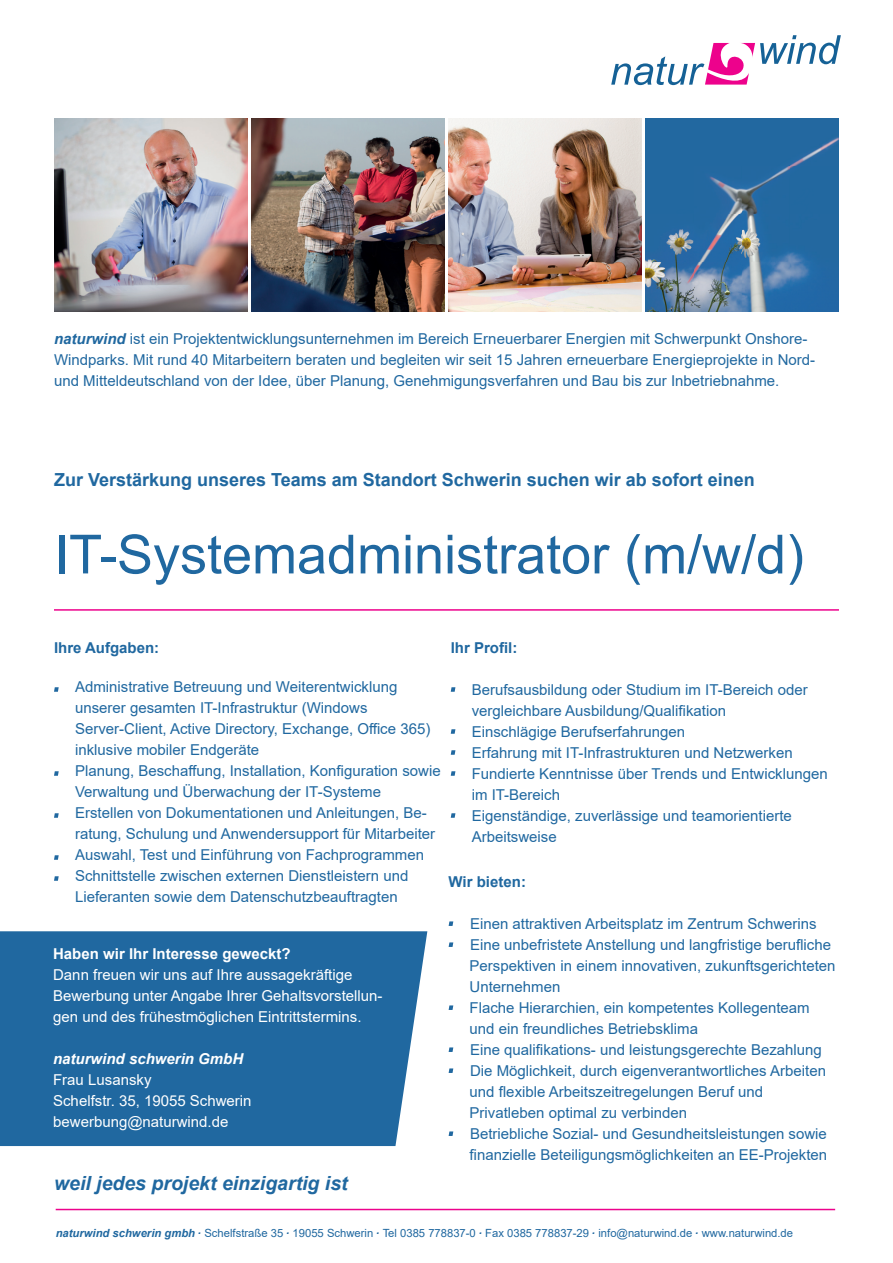
<style>
.page{position:relative;width:893px;height:1263px;background:#fff}
.page>*{position:absolute;margin:0;border:0;box-sizing:border-box;transform-origin:0 0}
.t1{font:54px "Arial";color:#2068a0}
.t2{font:italic 700 19.5px "Arial";color:#2068a0}
.t3{font:700 18px "Arial";color:#2068a0}
.t4{font:15px/21px "Arial";color:#2068a0}
.t5{font:15px/21px "Arial";color:#fff}
.t6{font:700 15px "Arial";color:#2068a0}
.t7{font:700 15px "Arial";color:#fff}
.t8{font:italic 700 15px "Arial";color:#fff}
.t9{font:11.25px "Arial";color:#2068a0}
.s1{font-weight:700;font-style:italic}
</style>
<div class="page">
<div style="left:0;top:931px;width:427px;height:215px;background:#2068a0"></div>
<svg style="left:611px;top:35px;width:230px;height:50px"></svg>
<svg style="left:54px;top:687px;width:5px;height:5px"></svg>
<svg style="left:54px;top:771px;width:5px;height:5px"></svg>
<svg style="left:54px;top:813px;width:5px;height:5px"></svg>
<svg style="left:54px;top:855px;width:5px;height:5px"></svg>
<svg style="left:54px;top:876px;width:5px;height:5px"></svg>
<svg style="left:451px;top:687px;width:4px;height:5px"></svg>
<svg style="left:451px;top:729px;width:4px;height:5px"></svg>
<svg style="left:451px;top:750px;width:4px;height:5px"></svg>
<svg style="left:451px;top:771px;width:4px;height:5px"></svg>
<svg style="left:451px;top:813px;width:4px;height:5px"></svg>
<hr style="left:54px;top:609px;width:785px;height:2px;background:#ed028c">
<svg style="left:449px;top:921px;width:4px;height:5px"></svg>
<svg style="left:449px;top:942px;width:4px;height:5px"></svg>
<svg style="left:449px;top:1005px;width:4px;height:5px"></svg>
<svg style="left:449px;top:1047px;width:4px;height:5px"></svg>
<svg style="left:449px;top:1068px;width:4px;height:5px"></svg>
<svg style="left:449px;top:1131px;width:4px;height:5px"></svg>
<hr style="left:56px;top:1209px;width:779px;height:1px;background:#ed028c">
<img style="left:54px;top:118px;width:193px;height:193px">
<img style="left:251px;top:118px;width:193px;height:193px">
<img style="left:449px;top:118px;width:193px;height:193px">
<img style="left:646px;top:118px;width:193px;height:193px">
<p class="t4" style="left:54px;top:330px;width:763px"><span class="s1">naturwind</span> ist ein Projektentwicklungsunternehmen im Bereich Erneuerbarer Energien mit Schwerpunkt Onshore-<br>Windparks. Mit rund 40 Mitarbeitern beraten und begleiten wir seit 15 Jahren erneuerbare Energieprojekte in Nord&shy;und Mitteldeutschland von der Idee, über Planung, Genehmigungsverfahren und Bau bis zur Inbetriebnahme.</p>
<p class="t3" style="left:54px;top:473px;width:702px">Zur Verstärkung unseres Teams am Standort Schwerin suchen wir ab sofort einen</p>
<h1 class="t1" style="left:54px;top:534px;width:752px">IT-Systemadministrator (m/w/d)</h1>
<p class="t6" style="left:54px;top:642px;width:107px">Ihre Aufgaben:</p>
<p class="t4" style="left:75px;top:677px;width:367px">Administrative Betreuung und Weiterentwicklung unserer gesamten IT-Infrastruktur (Windows Server-Client, Active Directory, Exchange, Office 365) inklusive mobiler Endgeräte<br>Planung, Beschaffung, Installation, Konfiguration sowie Verwaltung und Überwachung der IT-Systeme Erstellen von Dokumentationen und Anleitungen, Be&shy;ratung, Schulung und Anwendersupport für Mitarbeiter Auswahl, Test und Einführung von Fachprogrammen Schnittstelle zwischen externen Dienstleistern und Lieferanten sowie dem Datenschutzbeauftragten</p>
<p class="t7" style="left:53px;top:948px;width:239px">Haben wir Ihr Interesse geweckt?</p>
<p class="t5" style="left:53px;top:966px;width:331px">Dann freuen wir uns auf Ihre aussagekräftige<br>Bewerbung unter Angabe Ihrer Gehaltsvorstellun&shy;gen und des frühestmöglichen Eintrittstermins.</p>
<p class="t8" style="left:53px;top:1053px;width:192px">naturwind schwerin GmbH</p>
<p class="t5" style="left:53px;top:1071px;width:200px">Frau Lusansky<br>Schelfstr. 35, 19055 Schwerin bewerbung@naturwind.de</p>
<p class="t6" style="left:451px;top:637px;width:68px">Ihr Profil:</p>
<p class="t4" style="left:472px;top:680px;width:358px">Berufsausbildung oder Studium im IT-Bereich oder vergleichbare Ausbildung/Qualifikation<br>Einschlägige Berufserfahrungen<br>Erfahrung mit IT-Infrastrukturen und Netzwerken Fundierte Kenntnisse über Trends und Entwicklungen im IT-Bereich<br>Eigenständige, zuverlässige und teamorientierte Arbeitsweise</p>
<p class="t6" style="left:449px;top:876px;width:79px">Wir bieten:</p>
<p class="t4" style="left:470px;top:914px;width:368px">Einen attraktiven Arbeitsplatz im Zentrum Schwerins Eine unbefristete Anstellung und langfristige berufliche Perspektiven in einem innovativen, zukunftsgerichteten Unternehmen<br>Flache Hierarchien, ein kompetentes Kollegenteam und ein freundliches Betriebsklima<br>Eine qualifikations- und leistungsgerechte Bezahlung Die Möglichkeit, durch eigenverantwortliches Arbeiten und flexible Arbeitszeitregelungen Beruf und Privatleben optimal zu verbinden<br>Betriebliche Sozial- und Gesundheitsleistungen sowie finanzielle Beteiligungsmöglichkeiten an EE-Projekten</p>
<h2 class="t2" style="left:54px;top:1176px;width:295px">weil jedes projekt einzigartig ist</h2>
<p class="t9" style="left:56px;top:1225px;width:739px"><span class="s1">naturwind schwerin gmbh </span><sup>.</sup> Schelfstraße 35 <sup>.</sup> 19055 Schwerin <sup>.</sup> Tel 0385 778837-0 <sup>.</sup> Fax 0385 778837-29 <sup>.</sup> info@naturwind.de <sup>.</sup> www.naturwind.de</p>
</div>
